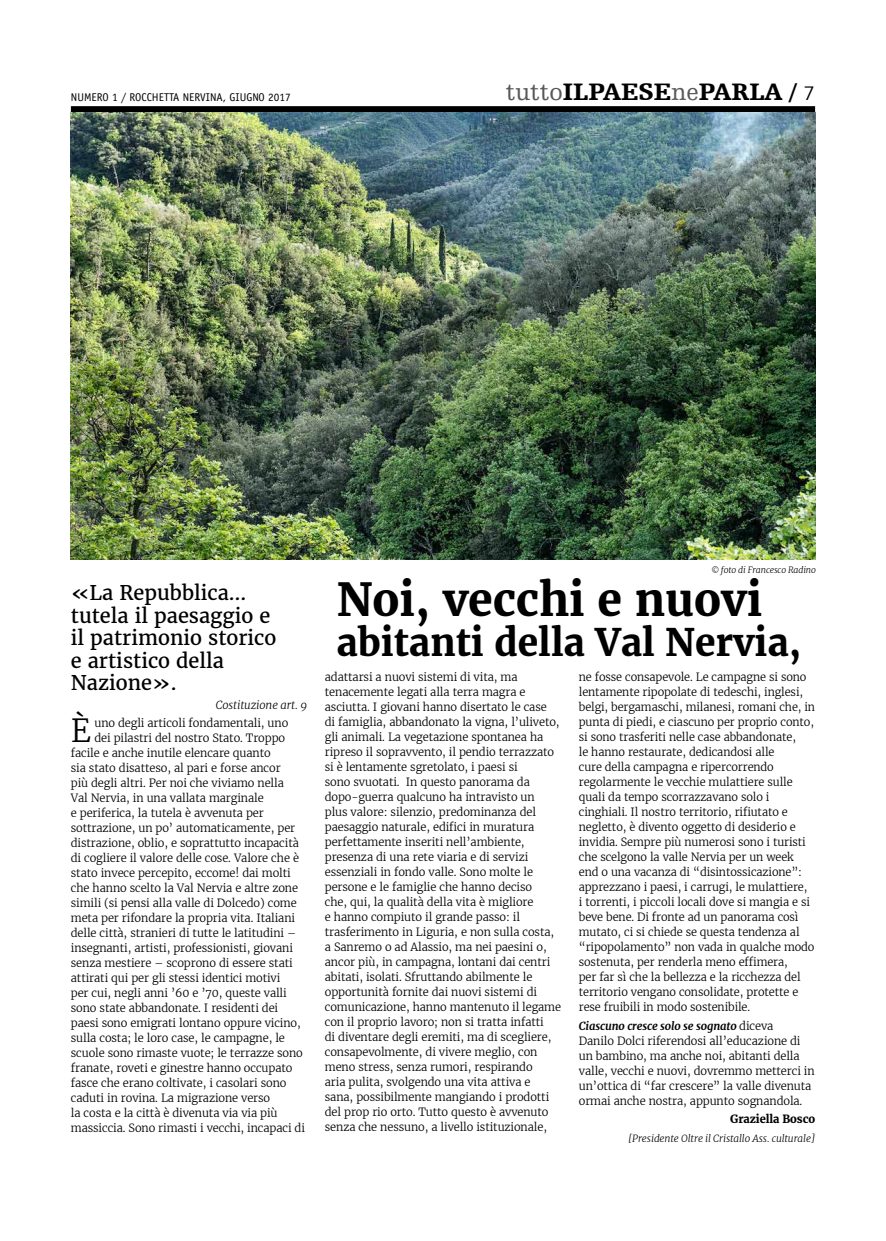
<style>
.page{position:relative;width:886px;height:1241px;background:#fff}
.page>*{position:absolute;margin:0;border:0;box-sizing:border-box;transform-origin:0 0}
.t1{font:700 45px "Merriweather";color:#000}
.t2{font:700 37.5px "Merriweather";color:#000}
.t3{font:300 31.38px "Merriweather";color:#000}
.t4{font:900 25px "Humanist Slabserif 712 BT";color:#000}
.t5{font:20px/22.5px "Merriweather";color:#000}
.t6{font:300 11.25px/15px "Merriweather";letter-spacing:-.01em;color:#000}
.t7{font:11.25px "Officina Sans";color:#000}
.t8{font:italic 300 11.25px "Merriweather";letter-spacing:-.01em;color:#000}
.t9{font:700 11.25px "Merriweather";letter-spacing:-.01em;color:#000}
.t10{font:italic 300 10px "Merriweather";letter-spacing:-.01em;color:#000}
.t11{font:italic 300 8.75px "Merriweather";letter-spacing:-.01em;color:#000}
.s1{font-weight:400;color:#58585a}
.s2{font-family:"Trade Gothic";font-weight:400;font-size:18.75px}
.s3{font-weight:700;font-style:italic}
</style>
<div class="page">
<div style="left:71px;top:106px;width:744px;height:8px;background:#000"></div>
<img style="left:71px;top:112px;width:744px;height:447px">
<p class="t7" style="left:71px;top:90px;width:221px">NUMERO 1 / ROCCHETTA NERVINA, GIUGNO 2017</p>
<h3 class="t4" style="left:506px;top:76px;width:311px"><span class="s1">tutto</span>ILPAESE<span class="s1">ne</span>PARLA / <span class="s2">7</span></h3>
<h3 class="t5" style="left:71px;top:581px;width:207px">«La Repubblica… tutela il paesaggio e il patrimonio storico e artistico della<br>Nazione».</h3>
<p class="t8" style="left:216px;top:697px;width:93px">Costituzione art. 9</p>
<h3 class="t3" style="left:71px;top:709px;width:22px">È</h3>
<p class="t6" style="left:94px;top:715px;width:195px">uno degli articoli fondamentali, uno</p>
<p class="t6" style="left:94px;top:730px;width:192px">dei pilastri del nostro Stato. Troppo</p>
<p class="t6" style="left:71px;top:745px;width:201px">facile e anche inutile elencare quanto</p>
<p class="t6" style="left:71px;top:760px;width:211px">sia stato disatteso, al pari e forse ancor</p>
<p class="t6" style="left:71px;top:775px;width:215px">più degli altri. Per noi che viviamo nella</p>
<p class="t6" style="left:71px;top:790px;width:194px">Val Nervia, in una vallata marginale</p>
<p class="t6" style="left:71px;top:805px;width:194px">e periferica, la tutela è avvenuta per</p>
<p class="t6" style="left:71px;top:820px;width:226px">sottrazione, un po’ automaticamente, per</p>
<p class="t6" style="left:71px;top:835px;width:230px">distrazione, oblio, e soprattutto incapacità</p>
<p class="t6" style="left:71px;top:850px;width:230px">di cogliere il valore delle cose. Valore che è</p>
<p class="t6" style="left:71px;top:865px;width:221px">stato invece percepito, eccome! dai molti</p>
<p class="t6" style="left:71px;top:880px;width:229px">che hanno scelto la Val Nervia e altre zone</p>
<p class="t6" style="left:71px;top:895px;width:227px">simili (si pensi alla valle di Dolcedo) come</p>
<p class="t6" style="left:71px;top:910px;width:226px">meta per rifondare la propria vita. Italiani</p>
<p class="t6" style="left:71px;top:925px;width:227px">delle città, stranieri di tutte le latitudini –</p>
<p class="t6" style="left:71px;top:940px;width:224px">insegnanti, artisti, professionisti, giovani</p>
<p class="t6" style="left:71px;top:955px;width:223px">senza mestiere – scoprono di essere stati</p>
<p class="t6" style="left:71px;top:970px;width:211px">attirati qui per gli stessi identici motivi</p>
<p class="t6" style="left:71px;top:985px;width:217px">per cui, negli anni ’60 e ’70, queste valli</p>
<p class="t6" style="left:71px;top:1000px;width:209px">sono state abbandonate. I residenti dei</p>
<p class="t6" style="left:71px;top:1015px;width:231px">paesi sono emigrati lontano oppure vicino,</p>
<p class="t6" style="left:71px;top:1030px;width:216px">sulla costa; le loro case, le campagne, le</p>
<p class="t6" style="left:71px;top:1045px;width:234px">scuole sono rimaste vuote; le terrazze sono</p>
<p class="t6" style="left:71px;top:1060px;width:223px">franate, roveti e ginestre hanno occupato</p>
<p class="t6" style="left:71px;top:1075px;width:217px">fasce che erano coltivate, i casolari sono</p>
<p class="t6" style="left:71px;top:1090px;width:201px">caduti in rovina. La migrazione verso</p>
<p class="t6" style="left:71px;top:1105px;width:208px">la costa e la città è divenuta via via più</p>
<p class="t6" style="left:71px;top:1120px;width:236px">massiccia. Sono rimasti i vecchi, incapaci di</p>
<p class="t11" style="left:711px;top:563px;width:106px">© foto di Francesco Radino</p>
<h1 class="t1" style="left:337px;top:569px;width:427px">Noi, vecchi e nuovi</h1>
<h2 class="t2" style="left:337px;top:617px;width:466px">abitanti della Val Nervia,</h2>
<p class="t6" style="left:325px;top:669px;width:238px">adattarsi a nuovi sistemi di vita, ma tenacemente legati alla terra magra e asciutta. I giovani hanno disertato le case<br>di famiglia, abbandonato la vigna, l’uliveto, gli animali. La vegetazione spontanea ha ripreso il sopravvento, il pendio terrazzato si è lentamente sgretolato, i paesi si<br>sono svuotati. In questo panorama da dopo-guerra qualcuno ha intravisto un<br>plus valore: silenzio, predominanza del paesaggio naturale, edifici in muratura perfettamente inseriti nell’ambiente, presenza di una rete viaria e di servizi essenziali in fondo valle. Sono molte le persone e le famiglie che hanno deciso<br>che, qui, la qualità della vita è migliore<br>e hanno compiuto il grande passo: il trasferimento in Liguria, e non sulla costa, a Sanremo o ad Alassio, ma nei paesini o, ancor più, in campagna, lontani dai centri abitati, isolati. Sfruttando abilmente le opportunità fornite dai nuovi sistemi di comunicazione, hanno mantenuto il legame con il proprio lavoro; non si tratta infatti<br>di diventare degli eremiti, ma di scegliere, consapevolmente, di vivere meglio, con meno stress, senza rumori, respirando<br>aria pulita, svolgendo una vita attiva e sana, possibilmente mangiando i prodotti del prop rio orto. Tutto questo è avvenuto senza che nessuno, a livello istituzionale,</p>
<p class="t6" style="left:579px;top:669px;width:238px">ne fosse consapevole. Le campagne si sono lentamente ripopolate di tedeschi, inglesi, belgi, bergamaschi, milanesi, romani che, in punta di piedi, e ciascuno per proprio conto, si sono trasferiti nelle case abbandonate,<br>le hanno restaurate, dedicandosi alle<br>cure della campagna e ripercorrendo regolarmente le vecchie mulattiere sulle quali da tempo scorrazzavano solo i cinghiali. Il nostro territorio, rifiutato e negletto, è divento oggetto di desiderio e invidia. Sempre più numerosi sono i turisti che scelgono la valle Nervia per un week end o una vacanza di “disintossicazione”: apprezzano i paesi, i carrugi, le mulattiere,<br>i torrenti, i piccoli locali dove si mangia e si beve bene. Di fronte ad un panorama così mutato, ci si chiede se questa tendenza al “ripopolamento” non vada in qualche modo sostenuta, per renderla meno effimera,<br>per far sì che la bellezza e la ricchezza del territorio vengano consolidate, protette e rese fruibili in modo sostenibile.</p>
<p class="t6" style="left:579px;top:1017px;width:237px"><span class="s3">Ciascuno cresce solo se sognato</span> diceva<br>Danilo Dolci riferendosi all’educazione di un bambino, ma anche noi, abitanti della valle, vecchi e nuovi, dovremmo metterci in un’ottica di “far crescere” la valle divenuta ormai anche nostra, appunto sognandola.</p>
<p class="t9" style="left:730px;top:1111px;width:86px">Graziella Bosco</p>
<p class="t10" style="left:628px;top:1131px;width:188px">[Presidente Oltre il Cristallo Ass. culturale]</p>
</div>
